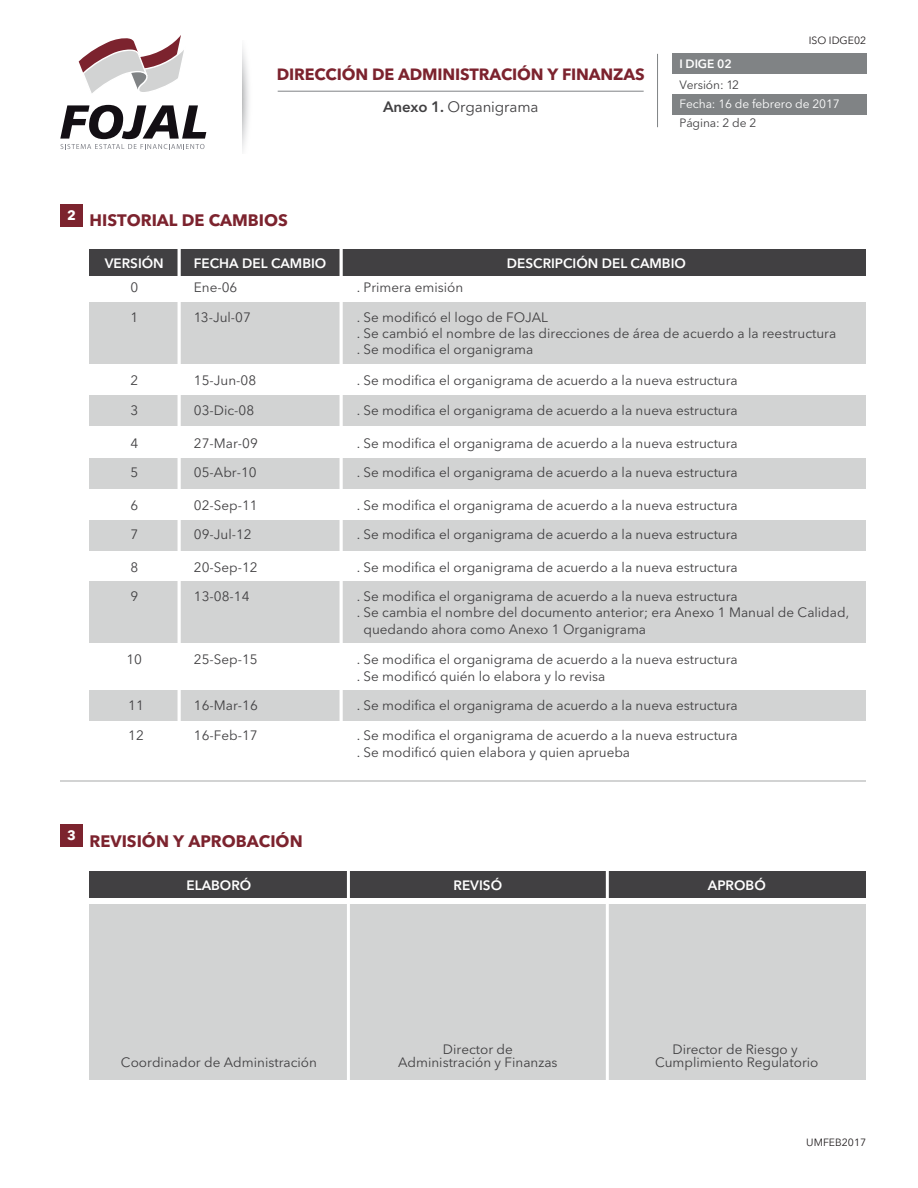
<style>
.page{position:relative;width:918px;height:1188px;background:#fff}
.page>*{position:absolute;margin:0;border:0;box-sizing:border-box;transform-origin:0 0}
.t1{font:700 16.5px "Avenir Next LT Pro";color:#7c232e}
.t2{font:700 16.2px "Avenir Next LT Pro";letter-spacing:-.01em;color:#7c232e}
.t3{font:15px "Avenir Next LT Pro";letter-spacing:-.01em;color:#414042}
.t4{font:13.5px/16.2px "Avenir Next LT Pro";color:#414042}
.t5{font:600 13.5px "Avenir Next LT Pro";color:#fff}
.t6{font:12px "Avenir Next LT Pro";letter-spacing:-.01em;color:#fff}
.t7{font:12px "Avenir Next LT Pro";letter-spacing:-.01em;color:#414042}
.t8{font:600 12px "Avenir Next LT Pro";letter-spacing:-.01em;color:#fff}
.t9{font:10.5px "Avenir Next";color:#231f20}
.s1{font-weight:600}
</style>
<div class="page">
<div style="left:90px;top:250px;width:776px;height:26px;background:#414042"></div>
<div style="left:90px;top:302px;width:776px;height:62px;background:#d2d3d3"></div>
<svg style="left:79px;top:35px;width:105px;height:58px"></svg>
<svg style="left:60px;top:105px;width:146px;height:44px"></svg>
<svg style="left:242px;top:46px;width:7px;height:106px"></svg>
<hr style="left:278px;top:91px;width:366px;height:1px;background:#808385">
<hr style="left:657px;top:54px;width:1px;height:73px;background:#808385">
<div style="left:90px;top:395px;width:776px;height:31px;background:#d2d3d3"></div>
<div style="left:90px;top:458px;width:776px;height:31px;background:#d2d3d3"></div>
<div style="left:90px;top:520px;width:776px;height:31px;background:#d2d3d3"></div>
<div style="left:90px;top:690px;width:776px;height:31px;background:#d2d3d3"></div>
<div style="left:60px;top:204px;width:23px;height:22px;background:#7c232e"></div>
<div style="left:60px;top:824px;width:23px;height:23px;background:#7c232e"></div>
<div style="left:90px;top:582px;width:776px;height:61px;background:#d2d3d3"></div>
<hr style="left:178px;top:245px;width:3px;height:481px;background:#fff">
<hr style="left:340px;top:245px;width:3px;height:481px;background:#fff">
<div style="left:90px;top:872px;width:776px;height:26px;background:#414042"></div>
<div style="left:90px;top:904px;width:258px;height:176px;background:#d2d3d3"></div>
<div style="left:348px;top:904px;width:259px;height:176px;background:#d2d3d3"></div>
<div style="left:607px;top:904px;width:259px;height:176px;background:#d2d3d3"></div>
<hr style="left:60px;top:780px;width:806px;height:2px;background:#d2d3d3">
<hr style="left:347px;top:865px;width:3px;height:223px;background:#fff">
<hr style="left:606px;top:865px;width:3px;height:223px;background:#fff">
<div style="left:672px;top:54px;width:194px;height:20px;background:#808385"></div>
<div style="left:672px;top:94px;width:194px;height:21px;background:#808385"></div>
<p class="t2" style="left:277px;top:64px;width:369px">DIRECCIÓN DE ADMINISTRACIÓN Y FINANZAS</p>
<p class="t3" style="left:383px;top:98px;width:157px"><span class="s1">Anexo 1.</span> Organigrama</p>
<p class="t1" style="left:67px;top:211px;width:222px"><sup>2</sup> HISTORIAL DE CAMBIOS</p>
<p class="t8" style="left:679px;top:57px;width:54px">I DIGE 02</p>
<p class="t9" style="left:809px;top:31px;width:59px">ISO IDGE02</p>
<p class="t7" style="left:679px;top:77px;width:61px">Versión: 12</p>
<p class="t6" style="left:679px;top:97px;width:162px">Fecha: 16 de febrero de 2017</p>
<p class="t7" style="left:679px;top:116px;width:78px">Página: 2 de 2</p>
<p class="t5" style="left:105px;top:255px;width:61px">VERSIÓN</p>
<p class="t5" style="left:194px;top:255px;width:134px">FECHA DEL CAMBIO</p>
<p class="t5" style="left:507px;top:255px;width:180px">DESCRIPCIÓN DEL CAMBIO</p>
<p class="t4" style="left:130px;top:280px;width:9px">0</p>
<p class="t4" style="left:194px;top:280px;width:45px">Ene-06</p>
<p class="t4" style="left:357px;top:280px;width:108px">. Primera emisión</p>
<p class="t4" style="left:130px;top:309px;width:9px">1</p>
<p class="t4" style="left:194px;top:309px;width:59px">13-Jul-07</p>
<p class="t4" style="left:357px;top:309px;width:481px">. Se modificó el logo de FOJAL<br>. Se cambió el nombre de las direcciones de área de acuerdo a la reestructura . Se modifica el organigrama</p>
<p class="t4" style="left:130px;top:373px;width:9px">2</p>
<p class="t4" style="left:194px;top:373px;width:64px">15-Jun-08</p>
<p class="t4" style="left:357px;top:373px;width:383px">. Se modifica el organigrama de acuerdo a la nueva estructura</p>
<p class="t4" style="left:130px;top:402px;width:9px">3</p>
<p class="t4" style="left:194px;top:402px;width:62px">03-Dic-08</p>
<p class="t4" style="left:357px;top:402px;width:383px">. Se modifica el organigrama de acuerdo a la nueva estructura</p>
<p class="t4" style="left:130px;top:435px;width:9px">4</p>
<p class="t4" style="left:194px;top:435px;width:65px">27-Mar-09</p>
<p class="t4" style="left:357px;top:435px;width:383px">. Se modifica el organigrama de acuerdo a la nueva estructura</p>
<p class="t4" style="left:130px;top:464px;width:9px">5</p>
<p class="t4" style="left:194px;top:464px;width:64px">05-Abr-10</p>
<p class="t4" style="left:357px;top:464px;width:383px">. Se modifica el organigrama de acuerdo a la nueva estructura</p>
<p class="t4" style="left:130px;top:497px;width:9px">6</p>
<p class="t4" style="left:194px;top:497px;width:65px">02-Sep-11</p>
<p class="t4" style="left:357px;top:497px;width:383px">. Se modifica el organigrama de acuerdo a la nueva estructura</p>
<p class="t4" style="left:130px;top:526px;width:9px">7</p>
<p class="t4" style="left:194px;top:526px;width:59px">09-Jul-12</p>
<p class="t4" style="left:357px;top:526px;width:383px">. Se modifica el organigrama de acuerdo a la nueva estructura</p>
<p class="t4" style="left:130px;top:559px;width:9px">8</p>
<p class="t4" style="left:194px;top:559px;width:65px">20-Sep-12</p>
<p class="t4" style="left:357px;top:559px;width:383px">. Se modifica el organigrama de acuerdo a la nueva estructura</p>
<p class="t4" style="left:130px;top:588px;width:9px">9</p>
<p class="t4" style="left:194px;top:588px;width:57px">13-08-14</p>
<p class="t4" style="left:357px;top:588px;width:383px">. Se modifica el organigrama de acuerdo a la nueva estructura</p>
<p class="t4" style="left:357px;top:604px;width:494px">. Se cambia el nombre del documento anterior; era Anexo 1 Manual de Calidad,</p>
<p class="t4" style="left:363px;top:621px;width:284px">quedando ahora como Anexo 1 Organigrama</p>
<p class="t4" style="left:126px;top:651px;width:17px">10</p>
<p class="t4" style="left:194px;top:651px;width:65px">25-Sep-15</p>
<p class="t4" style="left:357px;top:651px;width:383px">. Se modifica el organigrama de acuerdo a la nueva estructura . Se modificó quién lo elabora y lo revisa</p>
<p class="t4" style="left:128px;top:697px;width:17px">11</p>
<p class="t4" style="left:194px;top:697px;width:65px">16-Mar-16</p>
<p class="t4" style="left:357px;top:697px;width:383px">. Se modifica el organigrama de acuerdo a la nueva estructura</p>
<p class="t4" style="left:128px;top:728px;width:17px">12</p>
<p class="t4" style="left:194px;top:728px;width:65px">16-Feb-17</p>
<p class="t4" style="left:357px;top:728px;width:383px">. Se modifica el organigrama de acuerdo a la nueva estructura . Se modificó quien elabora y quien aprueba</p>
<p class="t1" style="left:67px;top:831px;width:237px"><sup>3</sup> REVISIÓN Y APROBACIÓN</p>
<p class="t5" style="left:187px;top:877px;width:66px">ELABORÓ</p>
<p class="t5" style="left:454px;top:877px;width:50px">REVISÓ</p>
<p class="t5" style="left:708px;top:877px;width:59px">APROBÓ</p>
<p class="t4" style="left:121px;top:1054px;width:198px">Coordinador de Administración</p>
<p class="t4" style="left:398px;top:1042px;width:161px;line-height:13.5px;text-align:center">Director de<br>Administración y Finanzas</p>
<p class="t4" style="left:655px;top:1042px;width:165px;line-height:13.5px;text-align:center">Director de Riesgo y<br>Cumplimiento Regulatorio</p>
<p class="t9" style="left:806px;top:1133px;width:61px">UMFEB2017</p>
</div>
